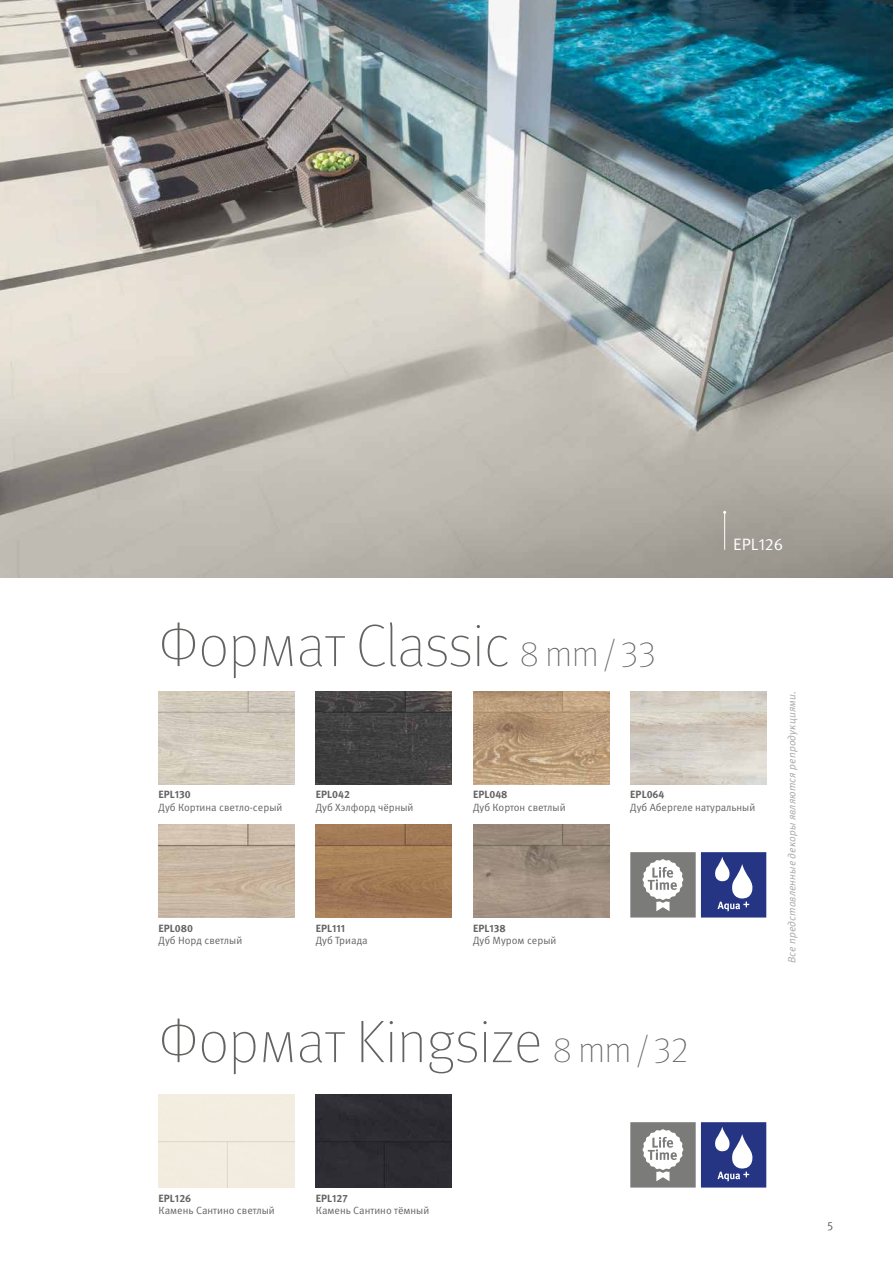
<style>
.page{position:relative;width:893px;height:1263px;background:#fff}
.page>*{position:absolute;margin:0;border:0;box-sizing:border-box;transform-origin:0 0}
.t1{font:100 60px "Meta Pro";letter-spacing:-.005em;color:#636362}
.t2{font:16.5px "Meta Pro";color:#fff}
.t3{font:12px "Meta Pro";color:#636362}
.t4{font:10.5px "Meta Pro";color:#636362}
.t5{font:700 10.5px "Meta Pro";color:#636362}
.t6{font:italic 10.5px "Meta Pro";letter-spacing:.005em;color:#a7a7a8}
.s1{font-size:36px}
</style>
<div class="page">
<img style="left:0;top:0;width:893px;height:577px">
<hr style="left:724px;top:512px;width:1px;height:38px;background:#fff">
<img style="left:630px;top:691px;width:136px;height:93px">
<div style="left:159px;top:1095px;width:136px;height:92px;background:#f3ede0"></div>
<div style="left:316px;top:1095px;width:136px;height:92px;background:#2d2c32"></div>
<img style="left:159px;top:825px;width:136px;height:92px">
<img style="left:316px;top:825px;width:136px;height:92px">
<img style="left:473px;top:825px;width:136px;height:92px">
<img style="left:159px;top:691px;width:136px;height:93px">
<img style="left:316px;top:691px;width:136px;height:93px">
<img style="left:473px;top:691px;width:136px;height:93px">
<svg style="left:630px;top:1122px;width:136px;height:65px"></svg>
<svg style="left:630px;top:852px;width:136px;height:65px"></svg>
<h1 class="t1" style="left:159px;top:604px;width:499px">Формат Classic <span class="s1">8 mm/ 33</span></h1>
<h2 class="t2" style="left:733px;top:534px;width:52px">EPL126</h2>
<p class="t5" style="left:159px;top:786px;width:34px">EPL130</p>
<p class="t4" style="left:159px;top:801px;width:125px">Дуб Кортина светло-серый</p>
<p class="t5" style="left:316px;top:786px;width:36px">EPL042</p>
<p class="t4" style="left:316px;top:801px;width:99px">Дуб Хэлфорд чёрный</p>
<p class="t5" style="left:159px;top:920px;width:36px">EPL080</p>
<p class="t4" style="left:159px;top:934px;width:85px">Дуб Норд светлый</p>
<p class="t5" style="left:316px;top:920px;width:31px">EPL111</p>
<p class="t4" style="left:316px;top:934px;width:53px">Дуб Триада</p>
<p class="t5" style="left:473px;top:786px;width:36px">EPL048</p>
<p class="t4" style="left:473px;top:801px;width:94px">Дуб Кортон светлый</p>
<p class="t5" style="left:473px;top:920px;width:34px">EPL138</p>
<p class="t4" style="left:473px;top:934px;width:85px">Дуб Муром серый</p>
<p class="t5" style="left:630px;top:786px;width:36px">EPL064</p>
<p class="t4" style="left:630px;top:801px;width:126px">Дуб Абергеле натуральный</p>
<h1 class="t1" style="left:159px;top:1000px;width:532px">Формат Kingsize <span class="s1">8 mm/ 32</span></h1>
<p class="t6" style="left:786px;top:963px;width:273px;rotate:-90deg">Все представленные декоры являются репродукциями.</p>
<p class="t5" style="left:159px;top:1190px;width:34px">EPL126</p>
<p class="t4" style="left:159px;top:1204px;width:118px">Камень Сантино светлый</p>
<p class="t5" style="left:316px;top:1190px;width:34px">EPL127</p>
<p class="t4" style="left:316px;top:1204px;width:115px">Камень Сантино тёмный</p>
<p class="t3" style="left:828px;top:1218px;width:7px">5</p>
</div>
